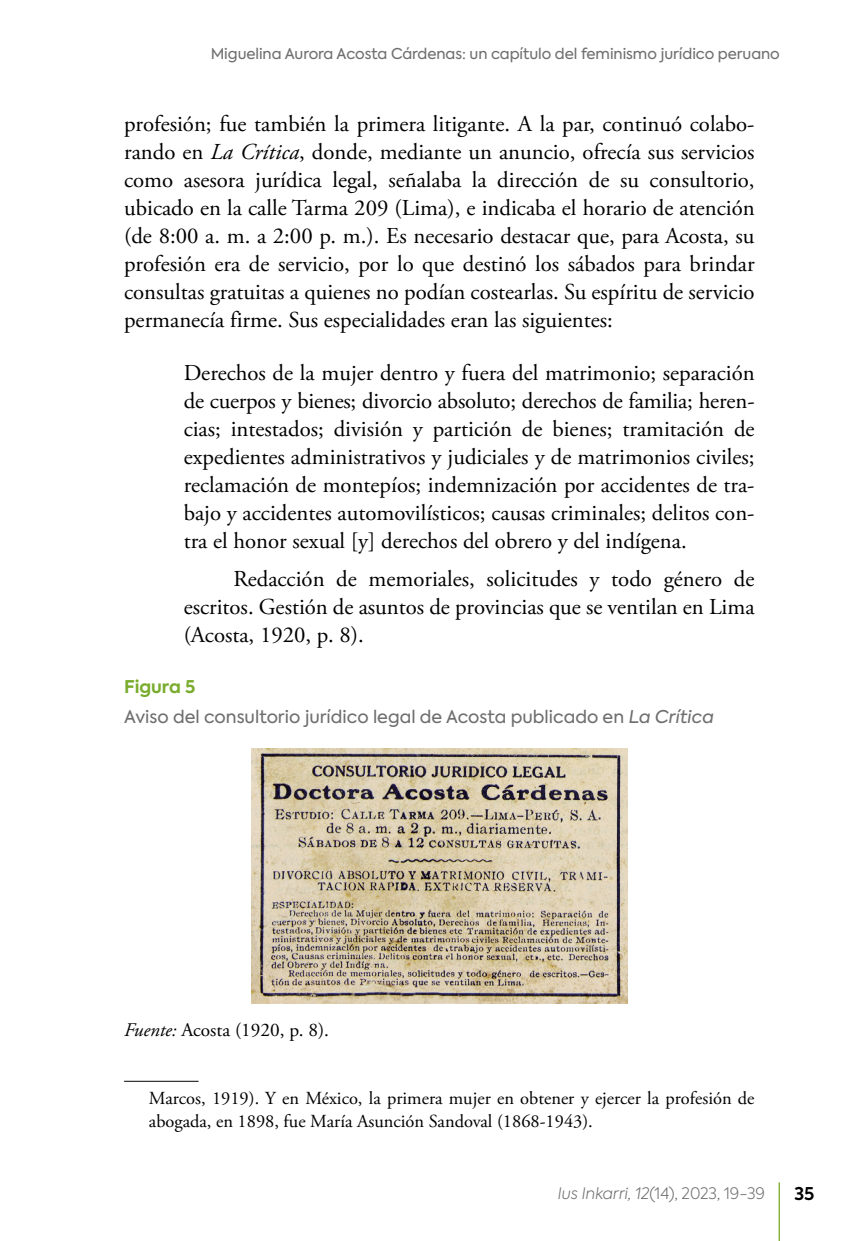
<style>
.page{position:relative;width:844px;height:1241px;background:#fff}
.page>*{position:absolute;margin:0;border:0;box-sizing:border-box;transform-origin:0 0}
.t1{font:22.75px/28px "Adobe Garamond Pro";color:#000;text-align:justify}
.t2{font:19.25px "Adobe Garamond Pro";color:#000}
.t3{font:18.38px/22.8px "Adobe Garamond Pro";color:#000}
.t4{font:17.5px/31px "Axiforma";color:#706f6f}
.t5{font:600 17.5px "Axiforma";color:#000}
.t6{font:300 15.75px "Axiforma";letter-spacing:-.005em;color:#706f6f}
.t7{font:14.88px "Axiforma";letter-spacing:-.005em;color:#706f6f}
.s1{font-style:italic}
.s2{font-weight:700;color:#79ac2c}
</style>
<div class="page">
<hr style="left:778px;top:1182px;width:1px;height:58px;background:#79ac2c">
<img style="left:251px;top:748px;width:376px;height:255px">
<hr style="left:124px;top:1080px;width:74px;height:1px;background:#000">
<p class="t7" style="left:210px;top:44px;width:570px">Miguelina Aurora Acosta Cárdenas: un capítulo del feminismo jurídico peruano</p>
<p class="t1" style="left:124px;top:110px;width:632px">profesión; fue también la primera litigante. A la par, continuó colabo&shy;rando en <span class="s1">La Crítica</span>, donde, mediante un anuncio, ofrecía sus servicios como asesora jurídica legal, señalaba la dirección de su consultorio, ubicado en la calle Tarma 209 (Lima), e indicaba el horario de atención (de 8:00 a. m. a 2:00 p. m.). Es necesario destacar que, para Acosta, su profesión era de servicio, por lo que destinó los sábados para brindar consultas gratuitas a quienes no podían costearlas. Su espíritu de servicio permanecía firme. Sus especialidades eran las siguientes:</p>
<p class="t1" style="left:184px;top:359px;width:572px">Derechos de la mujer dentro y fuera del matrimonio; separación de cuerpos y bienes; divorcio absoluto; derechos de familia; heren&shy;cias; intestados; división y partición de bienes; tramitación de expedientes administrativos y judiciales y de matrimonios civiles; reclamación de montepíos; indemnización por accidentes de tra&shy;bajo y accidentes automovilísticos; causas criminales; delitos con&shy;tra el honor sexual [y] derechos del obrero y del indígena.</p>
<p class="t1" style="left:184px;top:565px;width:572px;text-indent:50px">Redacción de memoriales, solicitudes y todo género de escritos. Gestión de asuntos de provincias que se ventilan en Lima (Acosta, 1920, p. 8).</p>
<p class="t4" style="left:124px;top:671px;width:591px"><span class="s2">Figura 5<br></span>Aviso del consultorio jurídico legal de Acosta publicado en <span class="s1">La Crítica</span></p>
<p class="t2" style="left:124px;top:1018px;width:206px"><span class="s1">Fuente:</span> Acosta (1920, p. 8).</p>
<p class="t3" style="left:149px;top:1087px;width:607px">Marcos, 1919). Y en México, la primera mujer en obtener y ejercer la profesión de abogada, en 1898, fue María Asunción Sandoval (1868-1943).</p>
<p class="t6" style="left:557px;top:1182px;width:209px"><span class="s1">Ius Inkarri, 12</span>(14), 2023, 19-39</p>
<p class="t5" style="left:794px;top:1181px;width:22px">35</p>
</div>
